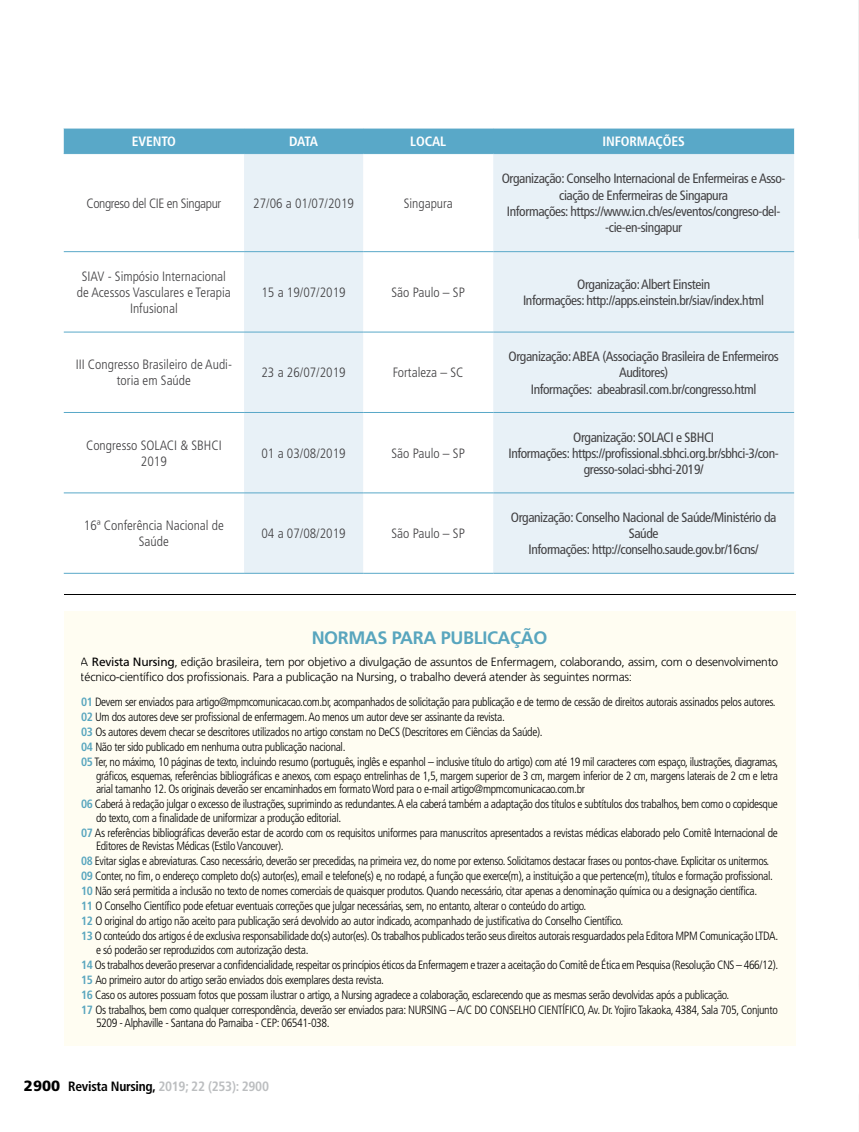
<style>
.page{position:relative;width:859px;height:1132px;background:#fff}
.page>*{position:absolute;margin:0;border:0;box-sizing:border-box;transform-origin:0 0}
.t1{font:700 18px "Frutiger LT Std";letter-spacing:-.02em;color:#59a8c8}
.t2{font:condensed 13.5px/16.2px "Frutiger LT Std";letter-spacing:-.03em;color:#414042;text-align:center}
.t3{font:300 condensed 13.5px/16.2px "Frutiger LT Std";color:#414042;text-align:center}
.t4{font:700 condensed 13.5px "Frutiger LT Std";letter-spacing:-.02em;color:#bcbec0}
.t5{font:700 condensed 13.5px "Frutiger LT Std";letter-spacing:-.01em;color:#fff}
.t6{font:300 condensed 13.5px "Frutiger LT Std";letter-spacing:-.03em;color:#414042}
.t7{font:300 condensed 12px/15px "Frutiger LT Std";letter-spacing:-.03em;color:#000}
.t8{font:300 condensed 12px/15px "Frutiger LT Std";letter-spacing:-.03em;color:#000;scale:.96 1}
.t9{font:300 12px/14.4px "Frutiger LT Std";letter-spacing:-.02em;color:#000}
.s1{font-weight:400}
.s2{font-weight:700;color:#59a8c8}
.s3{font-weight:900;font-stretch:normal;font-size:14.85px;color:#000}
.s4{color:#000}
</style>
<div class="page">
<div style="left:64px;top:129px;width:730px;height:24px;background:#59a8c8"></div>
<svg style="left:244px;top:154px;width:550px;height:418px;fill:#e8f1f7"></svg>
<hr style="left:64px;top:153px;width:180px;height:1px;background:#59a8c8">
<hr style="left:64px;top:251px;width:180px;height:1px;background:#59a8c8">
<hr style="left:64px;top:331px;width:180px;height:1px;background:#59a8c8">
<hr style="left:64px;top:412px;width:180px;height:1px;background:#59a8c8">
<hr style="left:64px;top:492px;width:180px;height:1px;background:#59a8c8">
<hr style="left:64px;top:572px;width:180px;height:1px;background:#59a8c8">
<hr style="left:244px;top:153px;width:119px;height:1px;background:#59a8c8">
<hr style="left:244px;top:251px;width:119px;height:1px;background:#59a8c8">
<hr style="left:244px;top:331px;width:119px;height:1px;background:#59a8c8">
<hr style="left:244px;top:412px;width:119px;height:1px;background:#59a8c8">
<hr style="left:244px;top:492px;width:119px;height:1px;background:#59a8c8">
<hr style="left:244px;top:572px;width:119px;height:1px;background:#59a8c8">
<hr style="left:363px;top:153px;width:130px;height:1px;background:#59a8c8">
<hr style="left:363px;top:251px;width:130px;height:1px;background:#59a8c8">
<hr style="left:363px;top:331px;width:130px;height:1px;background:#59a8c8">
<hr style="left:363px;top:412px;width:130px;height:1px;background:#59a8c8">
<hr style="left:363px;top:492px;width:130px;height:1px;background:#59a8c8">
<hr style="left:363px;top:572px;width:130px;height:1px;background:#59a8c8">
<hr style="left:493px;top:153px;width:301px;height:1px;background:#59a8c8">
<hr style="left:493px;top:251px;width:301px;height:1px;background:#59a8c8">
<hr style="left:493px;top:331px;width:301px;height:1px;background:#59a8c8">
<hr style="left:493px;top:412px;width:301px;height:1px;background:#59a8c8">
<hr style="left:493px;top:492px;width:301px;height:1px;background:#59a8c8">
<hr style="left:493px;top:572px;width:301px;height:1px;background:#59a8c8">
<div style="left:64px;top:611px;width:731px;height:434px;background:#fffdf2"></div>
<svg style="left:858px;top:0;width:1px;height:239px"></svg>
<p class="t5" style="left:132px;top:133px;width:45px">EVENTO</p>
<p class="t5" style="left:289px;top:133px;width:30px">DATA</p>
<p class="t5" style="left:410px;top:133px;width:37px">LOCAL</p>
<p class="t5" style="left:602px;top:133px;width:84px">INFORMAÇÕES</p>
<p class="t6" style="left:87px;top:195px;width:136px">Congreso del CIE en Singapur</p>
<p class="t3" style="left:253px;top:195px;width:102px">27/06 a 01/07/2019</p>
<p class="t3" style="left:404px;top:195px;width:51px">Singapura</p>
<p class="t2" style="left:502px;top:171px;width:285px">Organização: Conselho Internacional de Enfermeiras e Asso&shy;ciação de Enfermeiras de Singapura<br>Informações: https://www.icn.ch/es/eventos/congreso-del--cie-en-singapur</p>
<p class="t3" style="left:77px;top:268px;width:155px">SIAV - Simpósio Internacional de Acessos Vasculares e Terapia<br>Infusional</p>
<p class="t3" style="left:261px;top:284px;width:86px">15 a 19/07/2019</p>
<p class="t3" style="left:391px;top:284px;width:75px">São Paulo – SP</p>
<p class="t2" style="left:523px;top:276px;width:243px">Organização: Albert Einstein<br>Informações: http://apps.einstein.br/siav/index.html</p>
<p class="t3" style="left:76px;top:356px;width:158px">III Congresso Brasileiro de Audi&shy;toria em Saúde</p>
<p class="t3" style="left:261px;top:364px;width:86px">23 a 26/07/2019</p>
<p class="t3" style="left:393px;top:364px;width:72px">Fortaleza – SC</p>
<p class="t3" style="left:86px;top:437px;width:137px">Congresso SOLACI &amp; SBHCI<br>2019</p>
<p class="t3" style="left:261px;top:445px;width:86px">01 a 03/08/2019</p>
<p class="t3" style="left:391px;top:445px;width:75px">São Paulo – SP</p>
<p class="t3" style="left:84px;top:517px;width:142px">16ª Conferência Nacional de<br>Saúde</p>
<p class="t3" style="left:261px;top:525px;width:86px">04 a 07/08/2019</p>
<p class="t3" style="left:391px;top:525px;width:75px">São Paulo – SP</p>
<p class="t2" style="left:508px;top:348px;width:272px">Organização: ABEA (Associação Brasileira de Enfermeiros<br>Auditores)<br>Informações: abeabrasil.com.br/congresso.html</p>
<p class="t2" style="left:508px;top:428px;width:272px">Organização: SOLACI e SBHCI<br>Informações: https://profissional.sbhci.org.br/sbhci-3/con&shy;gresso-solaci-sbhci-2019/</p>
<p class="t2" style="left:511px;top:509px;width:267px">Organização: Conselho Nacional de Saúde/Ministério da<br>Saúde<br>Informações: http://conselho.saude.gov.br/16cns/</p>
<h1 class="t1" style="left:311px;top:626px;width:238px">NORMAS PARA PUBLICAÇÃO</h1>
<p class="t9" style="left:81px;top:654px;width:699px">A <span class="s1">Revista Nursing</span>, edição brasileira, tem por objetivo a divulgação de assuntos de Enfermagem, colaborando, assim, com o desenvolvimento técnico-científico dos profissionais. Para a publicação na Nursing, o trabalho deverá atender às seguintes normas:</p>
<p class="t7" style="left:81px;top:694px;width:699px"><span class="s2">01</span> Devem ser enviados para artigo@mpmcomunicacao.com.br, acompanhados de solicitação para publicação e de termo de cessão de direitos autorais assinados pelos autores.<br><span class="s2">02</span> Um dos autores deve ser profissional de enfermagem. Ao menos um autor deve ser assinante da revista.<br><span class="s2">03</span> Os autores devem checar se descritores utilizados no artigo constam no DeCS (Descritores em Ciências da Saúde).<br><span class="s2">04</span> Não ter sido publicado em nenhuma outra publicação nacional.<br><span class="s2">05</span> Ter, no máximo, 10 páginas de texto, incluindo resumo (português, inglês e espanhol – inclusive título do artigo) com até 19 mil caracteres com espaço, ilustrações, diagramas,</p>
<p class="t7" style="left:96px;top:768px;width:683px;line-height:13.5px">gráficos, esquemas, referências bibliográficas e anexos, com espaço entrelinhas de 1,5, margem superior de 3 cm, margem inferior de 2 cm, margens laterais de 2 cm e letra arial tamanho 12. Os originais deverão ser encaminhados em formato Word para o e-mail artigo@mpmcomunicacao.com.br</p>
<p class="t7" style="left:96px;top:797px;width:683px;line-height:13.5px;text-indent:-15px"><span class="s2">06</span> Caberá à redação julgar o excesso de ilustrações, suprimindo as redundantes. A ela caberá também a adaptação dos títulos e subtítulos dos trabalhos, bem como o copidesque do texto, com a finalidade de uniformizar a produção editorial.</p>
<p class="t7" style="left:96px;top:825px;width:683px;line-height:13.5px;text-indent:-15px"><span class="s2">07</span> As referências bibliográficas deverão estar de acordo com os requisitos uniformes para manuscritos apresentados a revistas médicas elaborado pelo Comitê Internacional de<br>Editores de Revistas Médicas (Estilo Vancouver).</p>
<p class="t8" style="left:81px;top:853px;width:728px"><span class="s2">08</span> Evitar siglas e abreviaturas. Caso necessário, deverão ser precedidas, na primeira vez, do nome por extenso. Solicitamos destacar frases ou pontos-chave. Explicitar os unitermos.<br><span class="s2">09</span> Conter, no fim, o endereço completo do(s) autor(es), email e telefone(s) e, no rodapé, a função que exerce(m), a instituição a que pertence(m), títulos e formação profissional.<br><span class="s2">10</span> Não será permitida a inclusão no texto de nomes comerciais de quaisquer produtos. Quando necessário, citar apenas a denominação química ou a designação científica.<br><span class="s2">11</span> O Conselho Científico pode efetuar eventuais correções que julgar necessárias, sem, no entanto, alterar o conteúdo do artigo.<br><span class="s2">12</span> O original do artigo não aceito para publicação será devolvido ao autor indicado, acompanhado de justificativa do Conselho Científico.<br><span class="s2">13</span> O conteúdo dos artigos é de exclusiva responsabilidade do(s) autor(es). Os trabalhos publicados terão seus direitos autorais resguardados pela Editora MPM Comunicação LTDA.</p>
<p class="t7" style="left:81px;top:941px;width:699px;text-indent:15px">e só poderão ser reproduzidos com autorização desta.<br><span class="s2">14</span> Os trabalhos deverão preservar a confidencialidade, respeitar os princípios éticos da Enfermagem e trazer a aceitação do Comitê de Ética em Pesquisa (Resolução CNS – 466/12).<br><span class="s2">15</span> Ao primeiro autor do artigo serão enviados dois exemplares desta revista.<br><span class="s2">16</span> Caso os autores possuam fotos que possam ilustrar o artigo, a Nursing agradece a colaboração, esclarecendo que as mesmas serão devolvidas após a publicação.<br><span class="s2">17</span> Os trabalhos, bem como qualquer correspondência, deverão ser enviados para: NURSING – A/C DO CONSELHO CIENTÍFICO, Av. Dr. Yojiro Takaoka, 4384, Sala 705, Conjunto</p>
<p class="t7" style="left:96px;top:1015px;width:235px">5209 - Alphaville - Santana do Parnaiba - CEP: 06541-038.</p>
<p class="t4" style="left:24px;top:1077px;width:247px"><span class="s3">2900</span> <span class="s4">Revista Nursing,</span> 2019; 22 (253): 2900</p>
</div>
